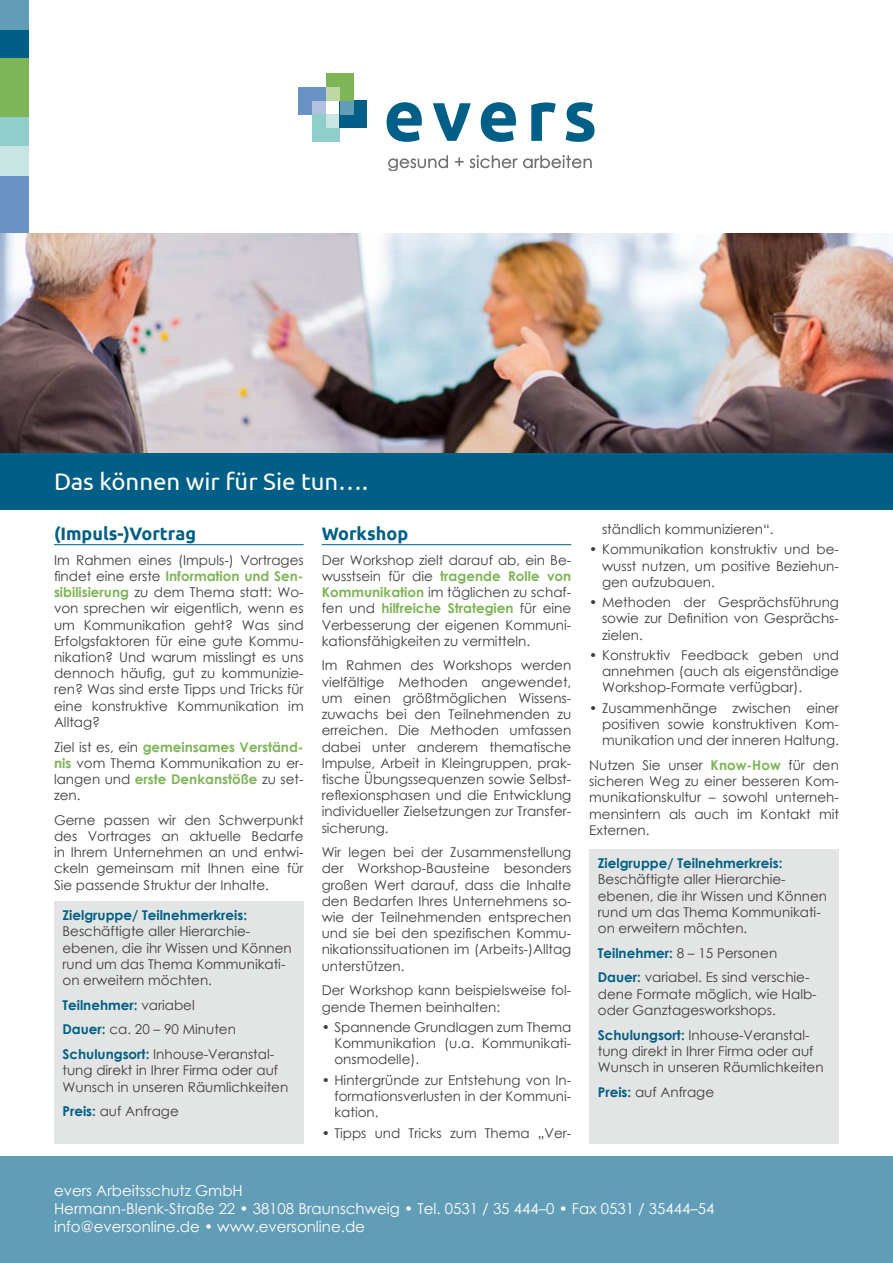
<style>
.page{position:relative;width:893px;height:1263px;background:#fff}
.page>*{position:absolute;margin:0;border:0;box-sizing:border-box;transform-origin:0 0}
.t1{font:24px "Ubuntu";color:#fff}
.t2{font:700 18px "Ubuntu";color:#005f86}
.t3{font:15px/18px "Century Gothic";color:#fff}
.t4{font:13.5px/16.2px "Century Gothic";color:#3e3d40;text-align:justify}
.t5{font:700 13.5px "Century Gothic";color:#005f86}
.s1{font-weight:700;color:#7eb557}
.s2{font-weight:700;color:#005f86}
</style>
<div class="page">
<svg style="left:387px;top:102px;width:35px;height:40px"></svg>
<svg style="left:433px;top:103px;width:38px;height:38px"></svg>
<svg style="left:481px;top:102px;width:35px;height:40px"></svg>
<svg style="left:531px;top:102px;width:25px;height:39px"></svg>
<svg style="left:566px;top:102px;width:28px;height:40px"></svg>
<svg style="left:388px;top:155px;width:60px;height:16px"></svg>
<svg style="left:455px;top:155px;width:137px;height:13px"></svg>
<div style="left:298px;top:87px;width:28px;height:27px;background:#6992c5"></div>
<div style="left:312px;top:101px;width:14px;height:13px;background:#b2c1df"></div>
<div style="left:312px;top:114px;width:28px;height:28px;background:#90cecc"></div>
<div style="left:326px;top:114px;width:14px;height:14px;background:#c7e5e3"></div>
<div style="left:340px;top:101px;width:27px;height:27px;background:#005f86"></div>
<div style="left:340px;top:101px;width:13px;height:13px;background:#629db7"></div>
<div style="left:326px;top:73px;width:27px;height:28px;background:#7eb557"></div>
<div style="left:326px;top:87px;width:14px;height:14px;background:#bdd7a5"></div>
<div style="left:0;top:175px;width:29px;height:59px;background:#6992c5"></div>
<div style="left:0;top:117px;width:29px;height:29px;background:#90cecc"></div>
<div style="left:0;top:146px;width:29px;height:29px;background:#c7e5e3"></div>
<div style="left:0;top:29px;width:29px;height:29px;background:#005f86"></div>
<div style="left:0;top:0;width:29px;height:29px;background:#629db7"></div>
<div style="left:0;top:58px;width:29px;height:59px;background:#7eb557"></div>
<div style="left:0;top:1157px;width:893px;height:106px;background:#629db7"></div>
<hr style="left:54px;top:544px;width:250px;height:1px;background:#005f86">
<hr style="left:322px;top:544px;width:249px;height:1px;background:#005f86">
<div style="left:54px;top:901px;width:250px;height:243px;background:#e3e4e4"></div>
<img style="left:0;top:234px;width:893px;height:219px">
<div style="left:0;top:453px;width:893px;height:57px;background:#005f86"></div>
<div style="left:589px;top:849px;width:250px;height:295px;background:#e3e4e4"></div>
<h1 class="t1" style="left:54px;top:467px;width:316px">Das können wir für Sie tun….</h1>
<h2 class="t2" style="left:54px;top:523px;width:144px">(Impuls-)Vortrag</h2>
<p class="t4" style="left:54px;top:552px;width:251px">Im Rahmen eines (Impuls-) Vortrages findet eine erste <span class="s1">Information und Sen&shy;sibilisierung</span> zu dem Thema statt: Wo&shy;von sprechen wir eigentlich, wenn es um Kommunikation geht? Was sind Erfolgsfaktoren für eine gute Kommu&shy;nikation? Und warum misslingt es uns dennoch häufig, gut zu kommunizie&shy;ren? Was sind erste Tipps und Tricks für eine konstruktive Kommunikation im Alltag?</p>
<p class="t4" style="left:54px;top:738px;width:251px">Ziel ist es, ein <span class="s1">gemeinsames Verständ&shy;nis</span> vom Thema Kommunikation zu er&shy;langen und <span class="s1">erste Denkanstöße</span> zu set&shy;zen.</p>
<p class="t4" style="left:54px;top:812px;width:251px">Gerne passen wir den Schwerpunkt des Vortrages an aktuelle Bedarfe in Ihrem Unternehmen an und entwi&shy;ckeln gemeinsam mit Ihnen eine für Sie passende Struktur der Inhalte.</p>
<p class="t5" style="left:63px;top:905px;width:186px">Zielgruppe/ Teilnehmerkreis:</p>
<p class="t4" style="left:63px;top:923px;width:231px;text-align:left">Beschäftigte aller Hierarchie&shy;ebenen, die ihr Wissen und Können rund um das Thema Kommunikati&shy;on erweitern möchten.</p>
<p class="t4" style="left:63px;top:992px;width:213px;line-height:24.8px;text-align:left"><span class="s2">Teilnehmer:</span> variabel<br><span class="s2">Dauer:</span> ca. 20 – 90 Minuten<br><span class="s2">Schulungsort:</span> Inhouse-Veranstal-</p>
<p class="t4" style="left:63px;top:1062px;width:227px">tung direkt in Ihrer Firma oder auf<br>Wunsch in unseren Räumlichkeiten</p>
<p class="t4" style="left:63px;top:1103px;width:118px"><span class="s2">Preis:</span> auf Anfrage</p>
<h2 class="t2" style="left:322px;top:523px;width:88px">Workshop</h2>
<p class="t4" style="left:322px;top:552px;width:251px">Der Workshop zielt darauf ab, ein Be&shy;wusstsein für die <span class="s1">tragende Rolle von Kommunikation</span> im täglichen zu schaf&shy;fen und <span class="s1">hilfreiche Strategien</span> für eine Verbesserung der eigenen Kommuni&shy;kationsfähigkeiten zu vermitteln.</p>
<p class="t4" style="left:322px;top:657px;width:251px">Im Rahmen des Workshops werden vielfältige Methoden angewendet, um einen größtmöglichen Wissens&shy;zuwachs bei den Teilnehmenden zu erreichen. Die Methoden umfassen dabei unter anderem thematische Impulse, Arbeit in Kleingruppen, prak&shy;tische Übungssequenzen sowie Selbst&shy;reflexionsphasen und die Entwicklung individueller Zielsetzungen zur Transfer&shy;sicherung.</p>
<p class="t4" style="left:322px;top:844px;width:251px">Wir legen bei der Zusammenstellung der Workshop-Bausteine besonders großen Wert darauf, dass die Inhalte den Bedarfen Ihres Unternehmens so&shy;wie der Teilnehmenden entsprechen und sie bei den spezifischen Kommu&shy;nikationssituationen im (Arbeits-)Alltag unterstützen.</p>
<p class="t4" style="left:322px;top:982px;width:251px">Der Workshop kann beispielsweise fol&shy;gende Themen beinhalten:</p>
<p class="t4" style="left:334px;top:1019px;width:238px;text-indent:-13px">• Spannende Grundlagen zum Thema Kommunikation (u.a. Kommunikati&shy;onsmodelle).</p>
<p class="t4" style="left:334px;top:1072px;width:238px;text-indent:-13px">• Hintergründe zur Entstehung von In&shy;formationsverlusten in der Kommuni&shy;kation.</p>
<p class="t4" style="left:322px;top:1124px;width:251px">• Tipps und Tricks zum Thema „Ver-</p>
<p class="t4" style="left:602px;top:521px;width:173px">ständlich kommunizieren“.</p>
<p class="t4" style="left:602px;top:541px;width:238px;text-indent:-13px">• Kommunikation konstruktiv und be&shy;wusst nutzen, um positive Beziehun&shy;gen aufzubauen.</p>
<p class="t4" style="left:602px;top:594px;width:238px;text-indent:-13px">• Methoden der Gesprächsführung sowie zur Definition von Gesprächs&shy;zielen.</p>
<p class="t4" style="left:602px;top:647px;width:238px;text-indent:-13px">• Konstruktiv Feedback geben und annehmen (auch als eigenständige Workshop-Formate verfügbar).</p>
<p class="t4" style="left:602px;top:700px;width:238px;text-indent:-13px">• Zusammenhänge zwischen einer positiven sowie konstruktiven Kom&shy;munikation und der inneren Haltung.</p>
<p class="t4" style="left:589px;top:757px;width:251px">Nutzen Sie unser <span class="s1">Know-How</span> für den sicheren Weg zu einer besseren Kom&shy;munikationskultur – sowohl unterneh&shy;mensintern als auch im Kontakt mit Externen.</p>
<p class="t5" style="left:598px;top:853px;width:186px">Zielgruppe/ Teilnehmerkreis:</p>
<p class="t4" style="left:598px;top:871px;width:231px;text-align:left">Beschäftigte aller Hierarchie&shy;ebenen, die ihr Wissen und Können rund um das Thema Kommunikati&shy;on erweitern möchten.</p>
<p class="t4" style="left:598px;top:940px;width:213px;line-height:24.8px"><span class="s2">Teilnehmer:</span> 8 – 15 Personen<br><span class="s2">Dauer:</span> variabel. Es sind verschie-</p>
<p class="t4" style="left:598px;top:985px;width:220px">dene Formate möglich, wie Halb&shy;oder Ganztagesworkshops.</p>
<p class="t4" style="left:598px;top:1026px;width:227px;text-align:left"><span class="s2">Schulungsort:</span> Inhouse-Veranstal&shy;tung direkt in Ihrer Firma oder auf<br>Wunsch in unseren Räumlichkeiten</p>
<p class="t4" style="left:598px;top:1083px;width:118px"><span class="s2">Preis:</span> auf Anfrage</p>
<p class="t3" style="left:54px;top:1181px;width:662px">evers Arbeitsschutz GmbH<br>Hermann-Blenk-Straße 22 • 38108 Braunschweig • Tel. 0531 / 35 444–0 • Fax 0531 / 35444–54 info@eversonline.de • www.eversonline.de</p>
</div>
